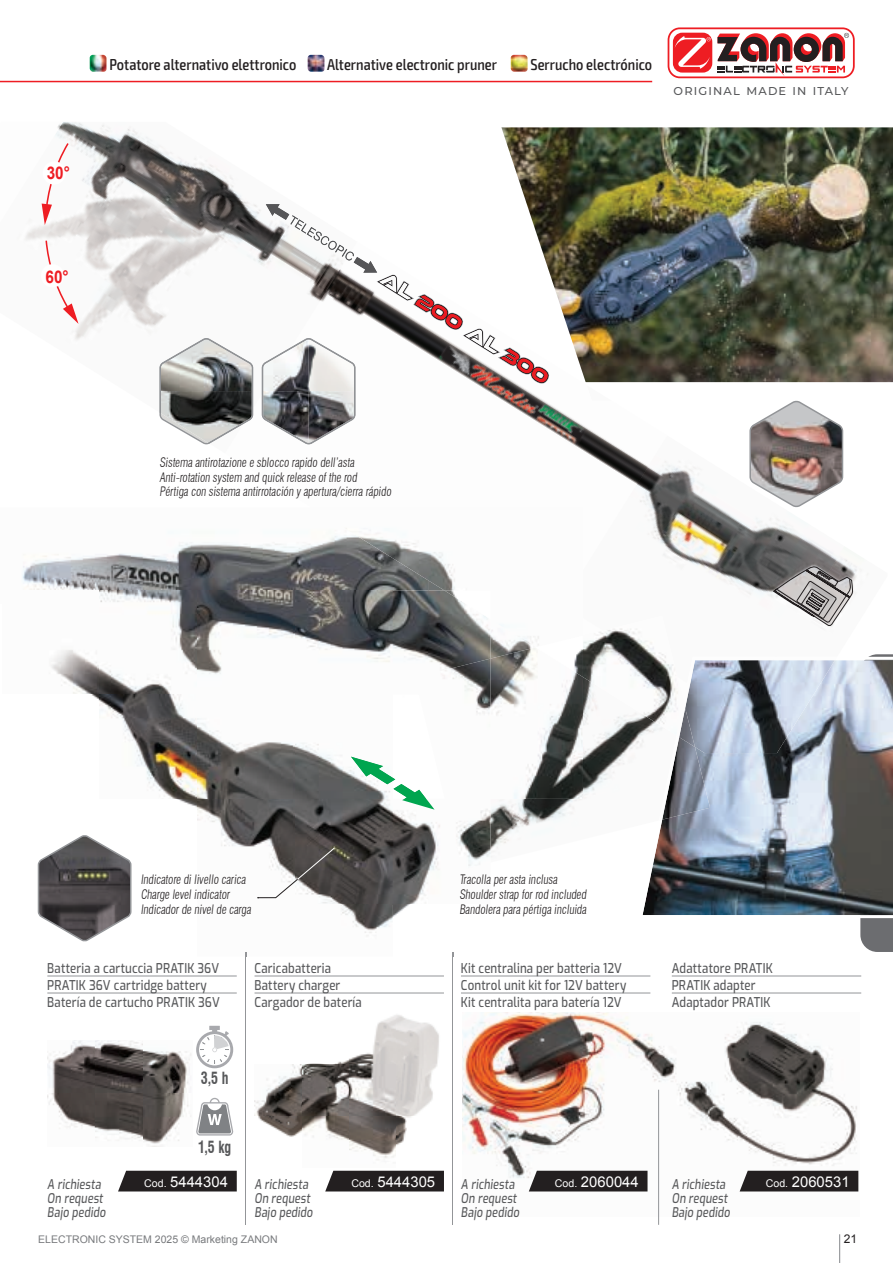
<style>
.page{position:relative;width:893px;height:1263px;background:#fff}
.page>*{position:absolute;margin:0;border:0;box-sizing:border-box;transform-origin:0 0}
.t1{font:700 17.4px "Arial";color:#ee1d23;scale:.88 1}
.t2{font:700 condensed 16.35px "Swiss 721 BT";color:#57585a;scale:.85 1}
.t3{font:500 condensed 15.75px "Exo 2";color:#231f20}
.t4{font:14.85px "Arial";color:#fff}
.t5{font:500 13.5px/17.1px "Exo";letter-spacing:.015em;color:#57585a;scale:.85 1}
.t6{font:500 13.35px/14.1px "Exo";color:#57585a;scale:.8 1}
.t7{font:300 condensed 12.75px/14.9px "Swiss 721 BT";color:#231f20;scale:.9 1}
.t8{font:12px "Arial";color:#231f20}
.t9{font:500 11.4px "Montserrat";letter-spacing:.105em;color:#57585a}
.t10{font:10.5px "Arial";color:#787a7d}
.s1{font-size:10.65px}
</style>
<div class="page">
<svg style="left:860px;top:654px;width:33px;height:298px"></svg>
<img style="left:462px;top:1012px;width:397px;height:205px">
<div style="left:740px;top:1171px;width:118px;height:20px;background:#231f20"></div>
<img style="left:642px;top:657px;width:251px;height:261px">
<hr style="left:452px;top:953px;width:1px;height:272px;background:#939598">
<div style="left:118px;top:1171px;width:119px;height:20px;background:#231f20"></div>
<hr style="left:245px;top:953px;width:1px;height:272px;background:#939598">
<div style="left:325px;top:1171px;width:119px;height:20px;background:#231f20"></div>
<img style="left:48px;top:1040px;width:143px;height:107px">
<img style="left:490px;top:735px;width:186px;height:127px">
<img style="left:679px;top:747px;width:31px;height:73px">
<img style="left:659px;top:735px;width:20px;height:85px">
<hr style="left:658px;top:1090px;width:1px;height:135px;background:#939598">
<div style="left:529px;top:1171px;width:118px;height:20px;background:#231f20"></div>
<svg style="left:196px;top:1098px;width:37px;height:37px"></svg>
<svg style="left:196px;top:1026px;width:37px;height:42px"></svg>
<img style="left:255px;top:1015px;width:184px;height:145px">
<img style="left:177px;top:799px;width:277px;height:157px">
<img style="left:445px;top:799px;width:45px;height:69px">
<svg style="left:351px;top:799px;width:84px;height:11px"></svg>
<svg style="left:37px;top:835px;width:95px;height:107px"></svg>
<img style="left:501px;top:127px;width:392px;height:256px">
<svg style="left:749px;top:400px;width:95px;height:35px"></svg>
<svg style="left:257px;top:848px;width:78px;height:50px"></svg>
<img style="left:25px;top:122px;width:265px;height:218px">
<img style="left:253px;top:242px;width:415px;height:208px">
<img style="left:583px;top:435px;width:262px;height:249px">
<img style="left:773px;top:546px;width:114px;height:114px">
<img style="left:25px;top:122px;width:38px;height:101px">
<img style="left:253px;top:412px;width:153px;height:38px">
<img style="left:685px;top:708px;width:150px;height:45px">
<img style="left:683px;top:657px;width:154px;height:51px">
<img style="left:583px;top:616px;width:100px;height:119px">
<img style="left:679px;top:708px;width:16px;height:39px">
<img style="left:676px;top:701px;width:9px;height:36px">
<img style="left:262px;top:338px;width:93px;height:106px">
<img style="left:159px;top:338px;width:94px;height:106px">
<img style="left:377px;top:294px;width:19px;height:1px">
<img style="left:396px;top:281px;width:18px;height:20px">
<img style="left:413px;top:294px;width:22px;height:19px">
<img style="left:430px;top:320px;width:14px;height:1px">
<img style="left:444px;top:329px;width:19px;height:1px">
<img style="left:377px;top:275px;width:20px;height:19px">
<img style="left:396px;top:281px;width:17px;height:19px">
<img style="left:414px;top:295px;width:21px;height:17px">
<img style="left:430px;top:304px;width:19px;height:16px">
<img style="left:444px;top:313px;width:20px;height:16px">
<img style="left:415px;top:295px;width:19px;height:16px">
<img style="left:430px;top:305px;width:18px;height:14px">
<img style="left:445px;top:314px;width:18px;height:14px">
<img style="left:379px;top:276px;width:17px;height:16px">
<img style="left:397px;top:282px;width:14px;height:17px">
<img style="left:475px;top:335px;width:68px;height:43px">
<img style="left:463px;top:328px;width:37px;height:27px">
<img style="left:498px;top:347px;width:23px;height:19px">
<img style="left:520px;top:357px;width:15px;height:9px">
<img style="left:530px;top:366px;width:20px;height:18px">
<img style="left:530px;top:367px;width:20px;height:16px">
<img style="left:499px;top:348px;width:21px;height:17px">
<img style="left:515px;top:358px;width:19px;height:16px">
<img style="left:464px;top:329px;width:19px;height:19px">
<img style="left:483px;top:335px;width:16px;height:19px">
<img style="left:531px;top:368px;width:18px;height:14px">
<img style="left:501px;top:349px;width:19px;height:16px">
<img style="left:516px;top:359px;width:18px;height:14px">
<img style="left:465px;top:330px;width:17px;height:16px">
<img style="left:484px;top:336px;width:13px;height:17px">
<img style="left:354px;top:257px;width:23px;height:16px">
<img style="left:266px;top:204px;width:23px;height:16px">
<img style="left:290px;top:215px;width:54px;height:38px">
<img style="left:583px;top:383px;width:33px;height:21px">
<svg style="left:773px;top:565px;width:80px;height:63px"></svg>
<svg style="left:42px;top:141px;width:28px;height:84px"></svg>
<svg style="left:45px;top:239px;width:34px;height:85px"></svg>
<div style="left:42px;top:161px;width:24px;height:24px;background:#fff;border-radius:50%"></div>
<div style="left:41px;top:264px;width:23px;height:24px;background:#fff;border-radius:50%"></div>
<img style="left:22px;top:542px;width:289px;height:49px">
<img style="left:490px;top:647px;width:93px;height:152px">
<img style="left:51px;top:591px;width:439px;height:104px">
<img style="left:92px;top:695px;width:304px;height:104px">
<img style="left:417px;top:659px;width:73px;height:140px">
<img style="left:393px;top:784px;width:33px;height:15px">
<img style="left:351px;top:756px;width:44px;height:28px">
<img style="left:311px;top:528px;width:224px;height:119px">
<img style="left:535px;top:636px;width:48px;height:41px">
<img style="left:445px;top:591px;width:45px;height:28px">
<img style="left:90px;top:55px;width:17px;height:17px">
<img style="left:308px;top:55px;width:17px;height:17px">
<img style="left:511px;top:55px;width:17px;height:17px">
<hr style="left:47px;top:976px;width:190px;height:1px;background:#939598">
<hr style="left:47px;top:993px;width:190px;height:1px;background:#939598">
<hr style="left:255px;top:976px;width:189px;height:1px;background:#939598">
<hr style="left:255px;top:993px;width:189px;height:1px;background:#939598">
<hr style="left:461px;top:976px;width:189px;height:1px;background:#939598">
<hr style="left:461px;top:993px;width:189px;height:1px;background:#939598">
<hr style="left:672px;top:976px;width:189px;height:1px;background:#939598">
<hr style="left:672px;top:993px;width:189px;height:1px;background:#939598">
<hr style="left:0;top:81px;width:652px;height:1px;background:#ee1d23">
<svg style="left:668px;top:27px;width:187px;height:51px"></svg>
<svg style="left:839px;top:1234px;width:1px;height:29px"></svg>
<h1 class="t1" style="left:47px;top:161px;width:28px">30°</h1>
<h1 class="t1" style="left:46px;top:266px;width:28px">60°</h1>
<p class="t3" style="left:109px;top:55px;width:188px">Potatore alternativo elettronico</p>
<p class="t3" style="left:327px;top:55px;width:171px">Alternative electronic pruner</p>
<p class="t3" style="left:530px;top:55px;width:123px">Serrucho electrónico</p>
<p class="t9" style="left:674px;top:83px;width:177px">ORIGINAL MADE IN ITALY</p>
<p class="t7" style="left:159px;top:455px;width:261px;line-height:14.4px">Sistema antirotazione e sblocco rapido dell’asta<br>Anti-rotation system and quick release of the rod<br>Pértiga con sistema antirrotación y apertura/cierra rápido</p>
<p class="t7" style="left:141px;top:872px;width:126px">Indicatore di livello carica<br>Charge level indicator<br>Indicador de nivel de carga</p>
<p class="t7" style="left:459px;top:872px;width:145px">Tracolla per asta inclusa<br>Shoulder strap for rod included<br>Bandolera para pértiga incluida</p>
<p class="t5" style="left:47px;top:958px;width:204px">Batteria a cartuccia PRATIK 36V<br>PRATIK 36V cartridge battery<br>Batería de cartucho PRATIK 36V</p>
<p class="t5" style="left:255px;top:958px;width:128px">Caricabatteria<br>Battery charger<br>Cargador de batería</p>
<p class="t2" style="left:201px;top:1069px;width:34px">3,5 h</p>
<p class="t2" style="left:198px;top:1137px;width:41px">1,5 kg</p>
<p class="t5" style="left:461px;top:958px;width:196px">Kit centralina per batteria 12V<br>Control unit kit for 12V battery<br>Kit centralita para batería 12V</p>
<p class="t5" style="left:672px;top:958px;width:120px">Adattatore PRATIK<br>PRATIK adapter<br>Adaptador PRATIK</p>
<p class="t6" style="left:47px;top:1176px;width:77px">A richiesta<br>On request<br>Bajo pedido</p>
<p class="t4" style="left:144px;top:1171px;width:85px"><span class="s1">Cod.</span> 5444304</p>
<p class="t4" style="left:351px;top:1171px;width:85px"><span class="s1">Cod.</span> 5444305</p>
<p class="t4" style="left:555px;top:1171px;width:85px"><span class="s1">Cod.</span> 2060044</p>
<p class="t4" style="left:766px;top:1171px;width:85px"><span class="s1">Cod.</span> 2060531</p>
<p class="t6" style="left:255px;top:1176px;width:77px">A richiesta<br>On request<br>Bajo pedido</p>
<p class="t6" style="left:461px;top:1176px;width:77px">A richiesta<br>On request<br>Bajo pedido</p>
<p class="t6" style="left:672px;top:1176px;width:77px">A richiesta<br>On request<br>Bajo pedido</p>
<p class="t10" style="left:38px;top:1232px;width:241px">ELECTRONIC SYSTEM 2025 © Marketing ZANON</p>
<p class="t8" style="left:844px;top:1231px;width:15px">21</p>
</div>
